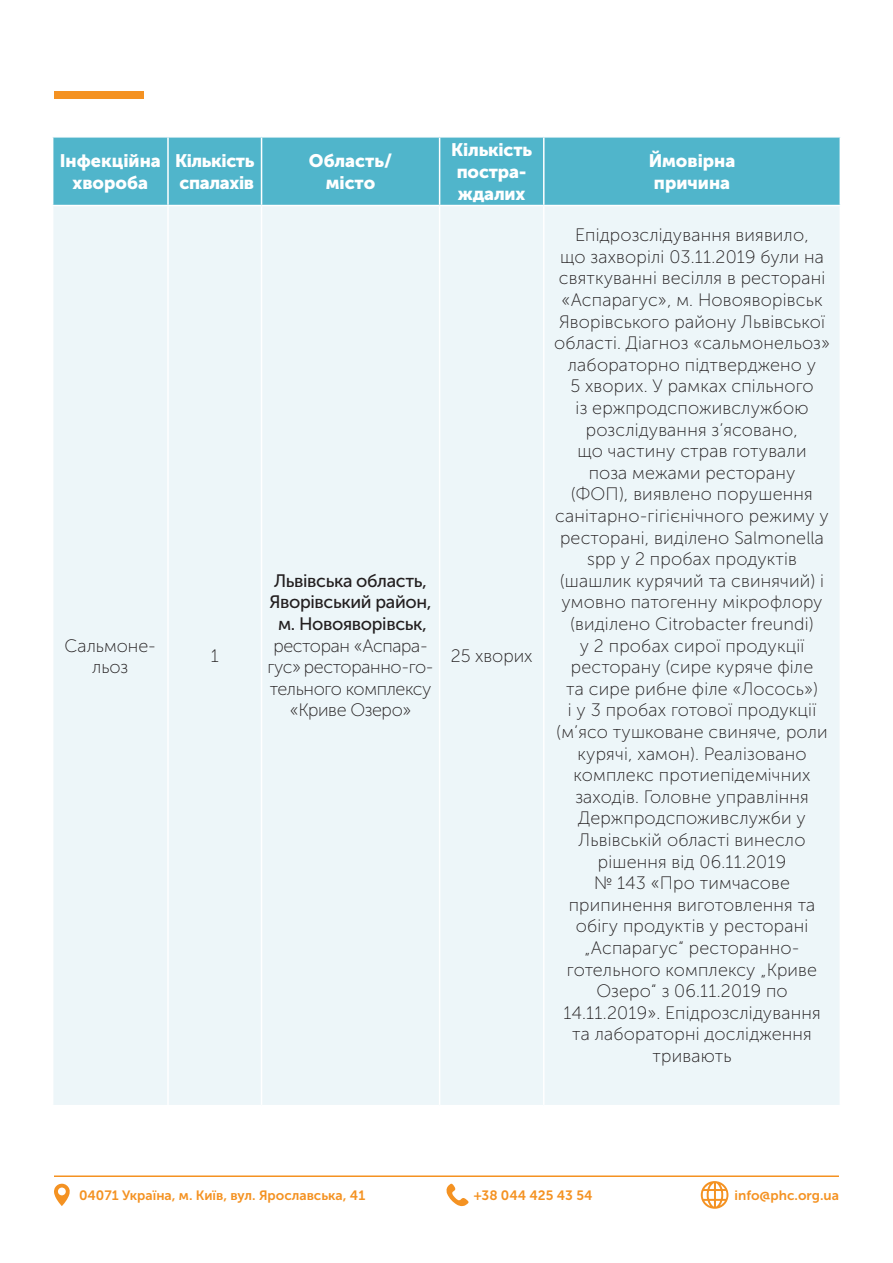
<style>
.page{position:relative;width:893px;height:1263px;background:#fff}
.page>*{position:absolute;margin:0;border:0;box-sizing:border-box;transform-origin:0 0}
.t1{font:18px/21.6px "Museo Sans Cyrl 100";letter-spacing:.01em;color:#231f20;text-align:center}
.t2{font:18px/21.6px "Museo Sans Cyrl 900";letter-spacing:-.005em;color:#fff}
.t3{font:18px/21.6px "Museo Sans Cyrl 100";letter-spacing:-.02em;color:#231f20;text-align:center}
.t4{font:18px "Museo Sans Cyrl 500";letter-spacing:-.02em;color:#231f20}
.t5{font:13.5px "Museo Sans Cyrl 700";color:#f49222}
</style>
<div class="page">
<hr style="left:54px;top:1175px;width:785px;height:2px;background:#f49222">
<svg style="left:701px;top:1181px;width:27px;height:28px"></svg>
<svg style="left:54px;top:1184px;width:16px;height:22px"></svg>
<svg style="left:446px;top:1183px;width:23px;height:23px"></svg>
<div style="left:54px;top:91px;width:90px;height:8px;background:#f49222"></div>
<div style="left:53px;top:138px;width:787px;height:67px;background:#50b5cb"></div>
<div style="left:53px;top:206px;width:787px;height:899px;background:#edf6f9"></div>
<hr style="left:167px;top:138px;width:2px;height:67px;background:#fff">
<hr style="left:261px;top:138px;width:1px;height:67px;background:#fff">
<hr style="left:439px;top:138px;width:1px;height:67px;background:#fff">
<hr style="left:543px;top:138px;width:1px;height:67px;background:#fff">
<hr style="left:167px;top:206px;width:2px;height:899px;background:#fff">
<hr style="left:261px;top:206px;width:1px;height:899px;background:#fff">
<hr style="left:439px;top:206px;width:1px;height:899px;background:#fff">
<hr style="left:543px;top:206px;width:1px;height:899px;background:#fff">
<p class="t2" style="left:60px;top:150px;width:102px">Інфекційна</p>
<p class="t2" style="left:73px;top:172px;width:77px">хвороба</p>
<p class="t2" style="left:175px;top:150px;width:81px">Кількість</p>
<p class="t2" style="left:180px;top:172px;width:76px">спалахів</p>
<p class="t2" style="left:309px;top:150px;width:85px">Область/</p>
<p class="t2" style="left:326px;top:172px;width:51px">місто</p>
<p class="t2" style="left:451px;top:139px;width:82px">Кількість</p>
<p class="t2" style="left:457px;top:161px;width:71px">постра&shy;ждалих</p>
<p class="t1" style="left:65px;top:635px;width:93px">Сальмоне&shy;льоз</p>
<p class="t1" style="left:211px;top:646px;width:10px">1</p>
<p class="t4" style="left:274px;top:571px;width:155px">Львівська область,</p>
<p class="t4" style="left:269px;top:592px;width:164px">Яворівський район,</p>
<p class="t4" style="left:278px;top:614px;width:150px">м. Новояворівськ,</p>
<p class="t3" style="left:268px;top:635px;width:168px">ресторан «Аспара&shy;гус» ресторанно-го&shy;тельного комплексу</p>
<p class="t3" style="left:290px;top:700px;width:123px">«Криве Озеро»</p>
<p class="t1" style="left:451px;top:646px;width:83px">25 хворих</p>
<p class="t2" style="left:649px;top:150px;width:88px">Ймовірна</p>
<p class="t2" style="left:654px;top:172px;width:78px">причина</p>
<p class="t1" style="left:554px;top:224px;width:277px">Епідрозслідування виявило,<br>що захворілі 03.11.2019 були на святкуванні весілля в ресторані «Аспарагус», м. Новояворівськ<br>Яворівського району Львівської області. Діагноз «сальмонельоз» лабораторно підтверджено у<br>5 хворих. У рамках спільного<br>із ержпродспоживслужбою розслідування з’ясовано,<br>що частину страв готували<br>поза межами ресторану<br>(ФОП), виявлено порушення санітарно-гігієнічного режиму у ресторані, виділено Salmonella spp у 2 пробах продуктів (шашлик курячий та свинячий) і умовно патогенну мікрофлору (виділено Сitrobacter freundi)<br>у 2 пробах сирої продукції ресторану (сире куряче філе<br>та сире рибне філе «Лосось»)<br>і у 3 пробах готової продукції (м’ясо тушковане свиняче, роли курячі, хамон). Реалізовано комплекс протиепідемічних заходів. Головне управління<br>Держпродспоживслужби у<br>Львівській області винесло рішення від 06.11.2019<br>№ 143 «Про тимчасове припинення виготовлення та обігу продуктів у ресторані „Аспарагус“ ресторанно&shy;готельного комплексу „Криве<br>Озеро“ з 06.11.2019 по<br>14.11.2019». Епідрозслідування та лабораторні дослідження тривають</p>
<p class="t5" style="left:79px;top:1188px;width:288px">04071 Україна, м. Київ, вул. Ярославська, 41</p>
<p class="t5" style="left:474px;top:1188px;width:120px">+38 044 425 43 54</p>
<p class="t5" style="left:735px;top:1188px;width:106px">info@phc.org.ua</p>
</div>
